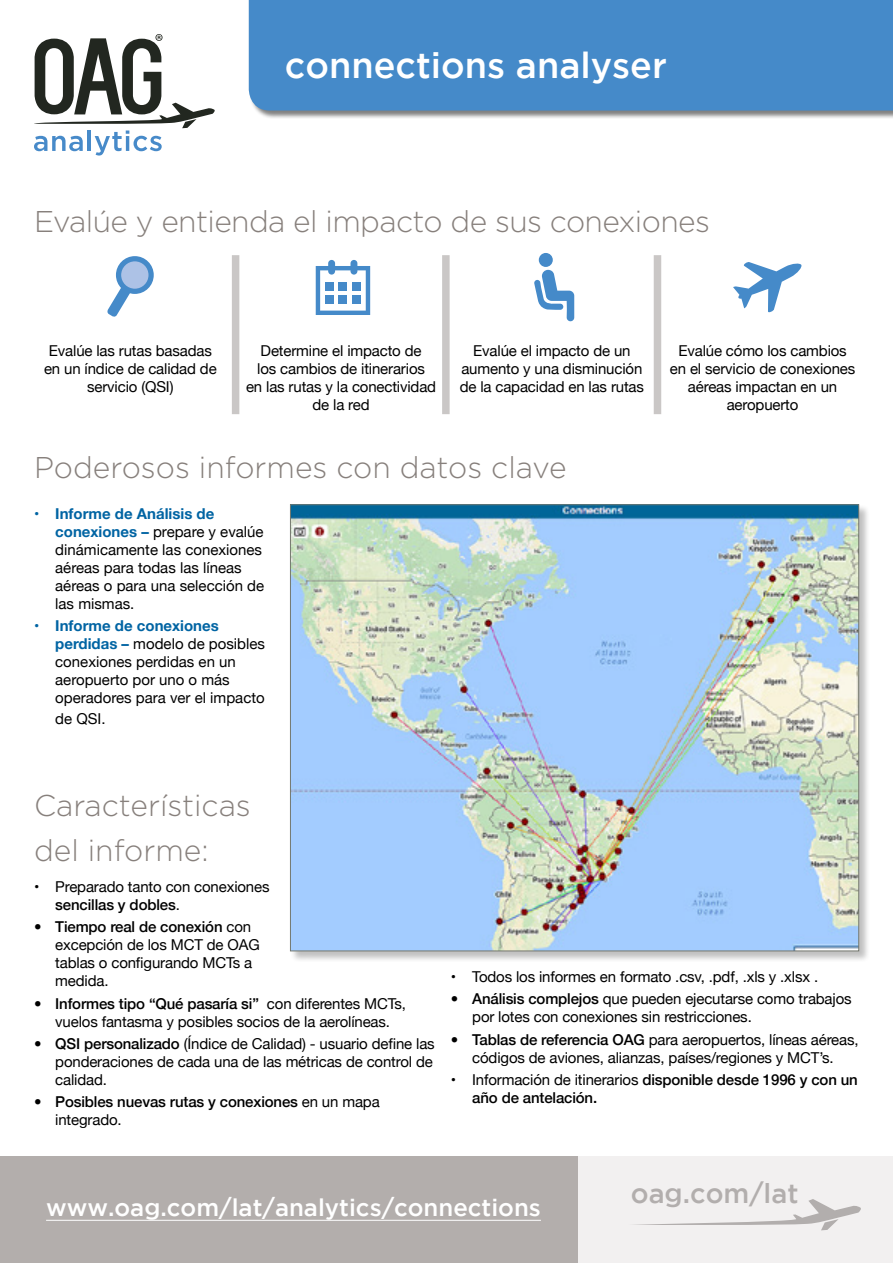
<style>
.page{position:relative;width:893px;height:1263px;background:#fff}
.page>*{position:absolute;margin:0;border:0;box-sizing:border-box;transform-origin:0 0}
.t1{font:500 36px "Gotham";color:#fff}
.t2{font:300 30px/45px "Gotham";letter-spacing:-.01em;color:#87807c}
.t3{font:500 27.15px "Gotham";color:#b2aead}
.t4{font:500 24px "Gotham";color:#fff}
.t5{font:15px/18px "Helvetica Neue";letter-spacing:-.01em;color:#000}
.t6{font:500 15px/18px "Helvetica Neue";letter-spacing:-.01em;color:#000}
.s1{font-weight:700;color:#0064a3}
.s2{font-weight:500}
.s3{font-weight:400}
</style>
<div class="page">
<div style="left:0;top:1157px;width:579px;height:106px;background:#b3aeac"></div>
<div style="left:249px;top:0;width:644px;height:118px;background:#000;opacity:.5"></div>
<div style="left:249px;top:0;width:644px;height:111px;background:#458ac9"></div>
<div style="left:290px;top:505px;width:579px;height:457px;background:#000;opacity:.25"></div>
<img style="left:292px;top:506px;width:565px;height:443px">
<div style="left:539px;top:253px;width:14px;height:14px;background:#458ac9;border-radius:50%"></div>
<svg style="left:534px;top:270px;width:40px;height:51px"></svg>
<svg style="left:733px;top:262px;width:69px;height:51px"></svg>
<svg style="left:107px;top:264px;width:36px;height:53px"></svg>
<svg style="left:119px;top:259px;width:32px;height:32px"></svg>
<div style="left:116px;top:256px;width:38px;height:38px;border:5px solid #458ac9;border-radius:50%"></div>
<svg style="left:316px;top:266px;width:54px;height:49px"></svg>
<div style="left:328px;top:260px;width:7px;height:15px;background:#458ac9;border-radius:3px"></div>
<div style="left:350px;top:260px;width:7px;height:15px;background:#458ac9;border-radius:3px"></div>
<div style="left:325px;top:295px;width:9px;height:9px;background:#458ac9"></div>
<div style="left:338px;top:295px;width:9px;height:9px;background:#458ac9"></div>
<div style="left:352px;top:295px;width:9px;height:9px;background:#458ac9"></div>
<div style="left:325px;top:282px;width:9px;height:9px;background:#458ac9"></div>
<div style="left:338px;top:282px;width:9px;height:9px;background:#458ac9"></div>
<div style="left:352px;top:282px;width:9px;height:9px;background:#458ac9"></div>
<div style="left:232px;top:255px;width:7px;height:159px;background:#cac7c6"></div>
<div style="left:442px;top:255px;width:8px;height:159px;background:#cac7c6"></div>
<div style="left:654px;top:255px;width:7px;height:159px;background:#cac7c6"></div>
<svg style="left:34px;top:34px;width:181px;height:122px"></svg>
<hr style="left:46px;top:1220px;width:495px;height:1px;background:#fff">
<div style="left:579px;top:1157px;width:314px;height:106px;background:#f2f0f0"></div>
<svg style="left:634px;top:1199px;width:227px;height:31px"></svg>
<h1 class="t1" style="left:285px;top:45px;width:383px">connections analyser</h1>
<h2 class="t2" style="left:34px;top:199px;width:677px">Evalúe y entienda el impacto de sus conexiones</h2>
<p class="t5" style="left:44px;top:342px;width:174px;text-align:center">Evalúe las rutas basadas en un índice de calidad de servicio (QSI)</p>
<p class="t5" style="left:246px;top:342px;width:192px;text-align:center">Determine el impacto de<br>los cambios de itinerarios<br>en las rutas y la conectividad de la red</p>
<p class="t5" style="left:460px;top:342px;width:186px;text-align:center">Evalúe el impacto de un aumento y una disminución de la capacidad en las rutas</p>
<p class="t5" style="left:670px;top:342px;width:187px;text-align:center">Evalúe cómo los cambios en el servicio de conexiones aéreas impactan en un aeropuerto</p>
<h2 class="t2" style="left:34px;top:445px;width:534px">Poderosos informes con datos clave</h2>
<p class="t5" style="left:55px;top:506px;width:210px;text-indent:-21px"><span class="s1">• Informe de Análisis de conexiones –</span> prepare y evalúe dinámicamente las conexiones aéreas para todas las líneas aéreas o para una selección de las mismas.</p>
<p class="t5" style="left:55px;top:618px;width:211px;text-indent:-21px"><span class="s1">• Informe de conexiones perdidas –</span> modelo de posibles conexiones perdidas en un aeropuerto por uno o más operadores para ver el impacto</p>
<p class="t5" style="left:55px;top:711px;width:52px">de QSI.</p>
<h2 class="t2" style="left:34px;top:783px;width:218px">Características del informe:</h2>
<p class="t5" style="left:55px;top:879px;width:216px;text-indent:-21px">• Preparado tanto con conexiones <span class="s2">sencillas y dobles</span>.</p>
<p class="t5" style="left:55px;top:919px;width:206px;text-indent:-21px"><span class="s2">• Tiempo real de conexión</span> con excepción de los MCT de OAG tablas o configurando MCTs a medida.</p>
<p class="t5" style="left:34px;top:995px;width:374px;text-align:center"><span class="s2">• Informes tipo “Qué pasaría si”</span> con diferentes MCTs, vuelos fantasma y posibles socios de la aerolíneas.</p>
<p class="t5" style="left:55px;top:1035px;width:381px;text-indent:-21px"><span class="s2">• QSI personalizado</span> (Índice de Calidad) - usuario define las ponderaciones de cada una de las métricas de control de calidad.</p>
<p class="t6" style="left:55px;top:1092px;width:326px;text-indent:-21px">• Posibles nuevas rutas y conexiones <span class="s3">en un mapa integrado.</span></p>
<p class="t5" style="left:451px;top:968px;width:369px">• Todos los informes en formato .csv, .pdf, .xls y .xlsx .</p>
<p class="t5" style="left:472px;top:991px;width:381px;text-indent:-21px"><span class="s2">• Análisis complejos</span> que pueden ejecutarse como trabajos por lotes con conexiones sin restricciones.</p>
<p class="t5" style="left:451px;top:1031px;width:409px;text-align:center"><span class="s2">• Tablas de referencia OAG</span> para aeropuertos, líneas aéreas, códigos de aviones, alianzas, países/regiones y MCT’s.</p>
<p class="t6" style="left:472px;top:1070px;width:387px;text-indent:-21px"><span class="s3">• Información de itinerarios</span> disponible desde 1996 y con un año de antelación.</p>
<h3 class="t4" style="left:46px;top:1194px;width:496px">www.oag.com/lat/analytics/connections</h3>
<h3 class="t3" style="left:631px;top:1178px;width:169px">oag.com/lat</h3>
</div>
